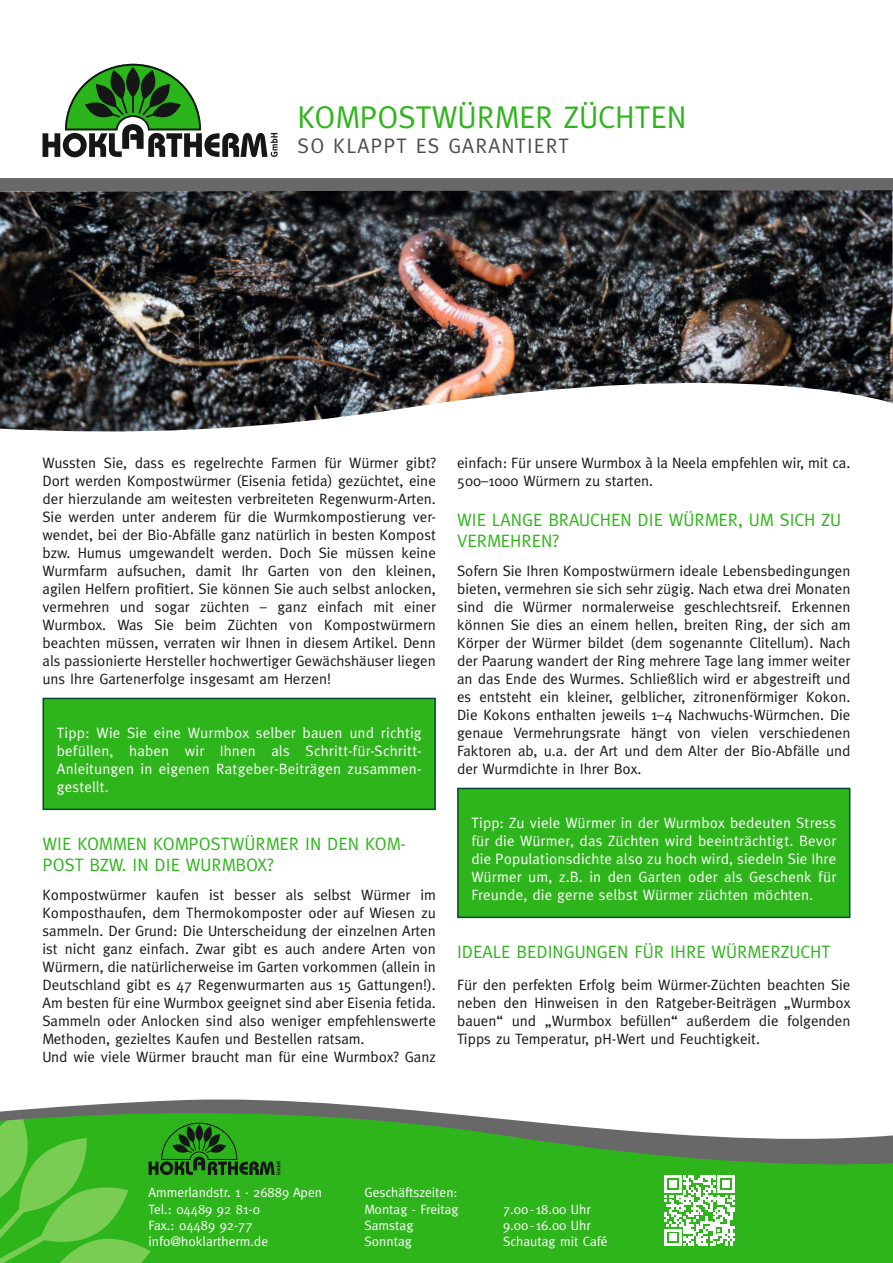
<style>
.page{position:relative;width:893px;height:1263px;background:#fff}
.page>*{position:absolute;margin:0;border:0;box-sizing:border-box;transform-origin:0 0}
.t1{font:31.5px "Meta Plus";color:#2eb51b}
.t2{font:21px "Meta Plus";letter-spacing:.05em;color:#4e4e4d}
.t3{font:18px/21.6px "Meta Plus";color:#2eb51b}
.t4{font:15px/18px "Meta Plus";color:#151616;text-align:justify}
.t5{font:15px/18px "Meta Plus";letter-spacing:.01em;color:#fff;text-align:justify}
.t6{font:13.5px/16.2px "Meta Plus";color:#fff}
</style>
<div class="page">
<div style="left:0;top:179px;width:893px;height:12px;background:#686868"></div>
<div style="left:280px;top:1167px;width:613px;height:96px;background:#2eb51b"></div>
<svg style="left:0;top:1099px;width:893px;height:68px"></svg>
<svg style="left:664px;top:1175px;width:71px;height:71px"></svg>
<img style="left:0;top:190px;width:893px;height:242px">
<div style="left:43px;top:698px;width:392px;height:111px;background:#2eb51b"></div>
<div style="left:43px;top:698px;width:393px;height:112px;border:2px solid #004933"></div>
<div style="left:458px;top:788px;width:392px;height:129px;background:#2eb51b"></div>
<div style="left:457px;top:788px;width:393px;height:130px;border:2px solid #004933"></div>
<svg style="left:43px;top:64px;width:235px;height:93px"></svg>
<svg style="left:0;top:1115px;width:280px;height:148px;background:#3fb228"></svg>
<h1 class="t1" style="left:298px;top:99px;width:390px">KOMPOSTWÜRMER ZÜCHTEN</h1>
<h2 class="t2" style="left:298px;top:134px;width:273px">SO KLAPPT ES GARANTIERT</h2>
<p class="t4" style="left:43px;top:454px;width:395px">Wussten Sie, dass es regelrechte Farmen für Würmer gibt?<br>Dort werden Kompostwürmer (Eisenia fetida) gezüchtet, eine der hierzulande am weitesten verbreiteten Regenwurm-Arten.<br>Sie werden unter anderem für die Wurmkompostierung ver&shy;wendet, bei der Bio-Abfälle ganz natürlich in besten Kompost bzw. Humus umgewandelt werden. Doch Sie müssen keine Wurmfarm aufsuchen, damit Ihr Garten von den kleinen, agilen Helfern profitiert. Sie können Sie auch selbst anlocken, vermehren und sogar züchten – ganz einfach mit einer Wurmbox. Was Sie beim Züchten von Kompostwürmern beachten müssen, verraten wir Ihnen in diesem Artikel. Denn als passionierte Hersteller hochwertiger Gewächshäuser liegen uns Ihre Gartenerfolge insgesamt am Herzen!</p>
<p class="t5" style="left:57px;top:724px;width:366px">Tipp: Wie Sie eine Wurmbox selber bauen und richtig befüllen, haben wir Ihnen als Schritt-für-Schritt-Anleitungen in eigenen Ratgeber-Beiträgen zusammen&shy;gestellt.</p>
<p class="t3" style="left:43px;top:832px;width:365px">WIE KOMMEN KOMPOSTWÜRMER IN DEN KOM-<br>POST BZW. IN DIE WURMBOX?</p>
<p class="t4" style="left:43px;top:886px;width:395px;text-align:left">Kompostwürmer kaufen ist besser als selbst Würmer im Komposthaufen, dem Thermokomposter oder auf Wiesen zu sammeln. Der Grund: Die Unterscheidung der einzelnen Arten ist nicht ganz einfach. Zwar gibt es auch andere Arten von Würmern, die natürlicherweise im Garten vorkommen (allein in Deutschland gibt es 47 Regenwurmarten aus 15 Gattungen!).<br>Am besten für eine Wurmbox geeignet sind aber Eisenia fetida.<br>Sammeln oder Anlocken sind also weniger empfehlenswerte Methoden, gezieltes Kaufen und Bestellen ratsam.<br>Und wie viele Würmer braucht man für eine Wurmbox? Ganz</p>
<p class="t4" style="left:457px;top:454px;width:395px">einfach: Für unsere Wurmbox à la Neela empfehlen wir, mit ca.<br>500–1000 Würmern zu starten.</p>
<p class="t3" style="left:457px;top:508px;width:386px">WIE LANGE BRAUCHEN DIE WÜRMER, UM SICH ZU<br>VERMEHREN?</p>
<p class="t4" style="left:457px;top:562px;width:395px">Sofern Sie Ihren Kompostwürmern ideale Lebensbedingungen bieten, vermehren sie sich sehr zügig. Nach etwa drei Monaten sind die Würmer normalerweise geschlechtsreif. Erkennen können Sie dies an einem hellen, breiten Ring, der sich am Körper der Würmer bildet (dem sogenannte Clitellum). Nach der Paarung wandert der Ring mehrere Tage lang immer weiter an das Ende des Wurmes. Schließlich wird er abgestreift und es entsteht ein kleiner, gelblicher, zitronenförmiger Kokon.<br>Die Kokons enthalten jeweils 1–4 Nachwuchs-Würmchen. Die genaue Vermehrungsrate hängt von vielen verschiedenen Faktoren ab, u.a. der Art und dem Alter der Bio-Abfälle und der Wurmdichte in Ihrer Box.</p>
<p class="t5" style="left:471px;top:814px;width:366px">Tipp: Zu viele Würmer in der Wurmbox bedeuten Stress für die Würmer, das Züchten wird beeinträchtigt. Bevor die Populationsdichte also zu hoch wird, siedeln Sie Ihre Würmer um, z.B. in den Garten oder als Geschenk für Freunde, die gerne selbst Würmer züchten möchten.</p>
<p class="t3" style="left:457px;top:940px;width:375px">IDEALE BEDINGUNGEN FÜR IHRE WÜRMERZUCHT</p>
<p class="t4" style="left:457px;top:976px;width:395px">Für den perfekten Erfolg beim Würmer-Züchten beachten Sie neben den Hinweisen in den Ratgeber-Beiträgen „Wurmbox bauen“ und „Wurmbox befüllen“ außerdem die folgenden Tipps zu Temperatur, pH-Wert und Feuchtigkeit.</p>
<p class="t6" style="left:149px;top:1184px;width:175px">Ammerlandstr. 1 · 26889 Apen<br>Tel.: 04489 92 81-0<br>Fax.: 04489 92-77 info@hoklartherm.de</p>
<p class="t6" style="left:365px;top:1184px;width:96px">Geschäftszeiten:<br>Montag - Freitag</p>
<p class="t6" style="left:503px;top:1200px;width:89px">7.00 - 18.00 Uhr</p>
<p class="t6" style="left:365px;top:1217px;width:50px">Samstag</p>
<p class="t6" style="left:503px;top:1217px;width:89px">9.00 - 16.00 Uhr</p>
<p class="t6" style="left:365px;top:1233px;width:49px">Sonntag</p>
<p class="t6" style="left:503px;top:1233px;width:106px">Schautag mit Café</p>
</div>
